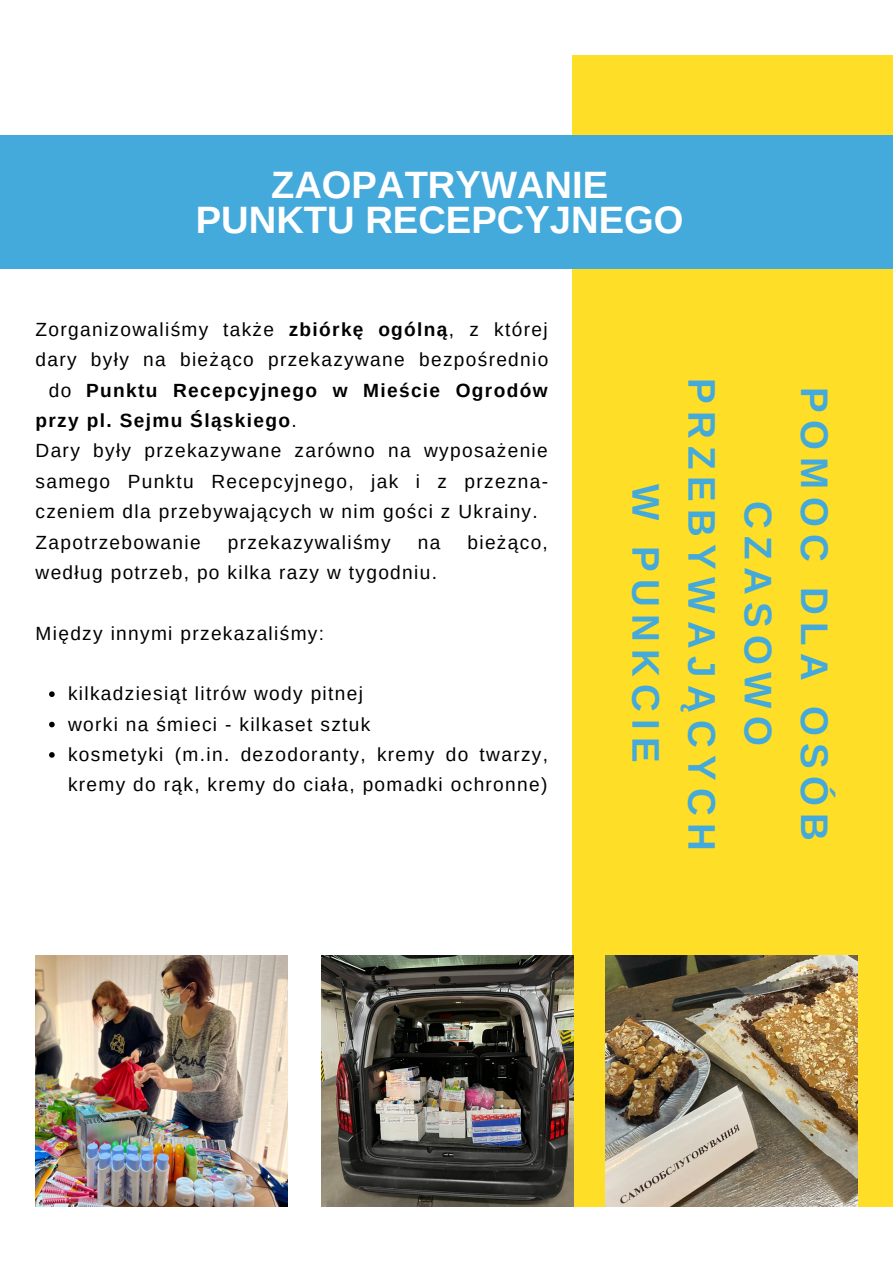
<style>
.page{position:relative;width:893px;height:1264px;background:#fff}
.page>*{position:absolute;margin:0;border:0;box-sizing:border-box;transform-origin:0 0}
.t1{font:700 38.4px/56.2px "Arimo";letter-spacing:.19em;color:#44a9db;text-align:center}
.t2{font:700 38.1px/34.8px "Arimo";color:#fff;text-align:center}
.t3{font:19.05px/30.3px "Arimo";letter-spacing:.07em;color:#000}
.t4{font:700 19.05px "Arimo";letter-spacing:.07em;color:#000}
.s1{font-weight:700}
.s2{font-weight:400}
</style>
<div class="page">
<div style="left:572px;top:56px;width:320px;height:1151px;background:#ffde27"></div>
<div style="left:0;top:135px;width:892px;height:133px;background:#44a9db"></div>
<svg style="left:49px;top:691px;width:6px;height:6px"></svg>
<svg style="left:49px;top:721px;width:6px;height:6px"></svg>
<svg style="left:49px;top:752px;width:6px;height:5px"></svg>
<img style="left:36px;top:955px;width:251px;height:251px">
<img style="left:322px;top:955px;width:251px;height:251px">
<img style="left:605px;top:955px;width:252px;height:251px">
<h2 class="t2" style="left:196px;top:167px;width:489px">ZAOPATRYWANIE<br>PUNKTU RECEPCYJNEGO</h2>
<p class="t3" style="left:36px;top:314px;width:513px">Zorganizowaliśmy także <span class="s1">zbiórkę ogólną</span>, z której</p>
<p class="t3" style="left:36px;top:344px;width:514px">dary były na bieżąco przekazywane bezpośrednio</p>
<p class="t4" style="left:49px;top:379px;width:500px"><span class="s2">do</span> Punktu Recepcyjnego w Mieście Ogrodów</p>
<p class="t4" style="left:36px;top:410px;width:263px">przy pl. Sejmu Śląskiego<span class="s2">.</span></p>
<p class="t3" style="left:36px;top:435px;width:513px">Dary były przekazywane zarówno na wyposażenie</p>
<p class="t3" style="left:36px;top:466px;width:514px">samego Punktu Recepcyjnego, jak i z przezna-</p>
<p class="t3" style="left:36px;top:496px;width:503px">czeniem dla przebywających w nim gości z Ukrainy.</p>
<p class="t3" style="left:36px;top:527px;width:167px">Zapotrzebowanie</p>
<p class="t3" style="left:228px;top:527px;width:164px">przekazywaliśmy</p>
<p class="t3" style="left:418px;top:527px;width:24px">na</p>
<p class="t3" style="left:467px;top:527px;width:82px">bieżąco,</p>
<p class="t3" style="left:36px;top:557px;width:403px">według potrzeb, po kilka razy w tygodniu.</p>
<p class="t3" style="left:36px;top:618px;width:290px">Między innymi przekazaliśmy:</p>
<p class="t3" style="left:68px;top:678px;width:481px">kilkadziesiąt litrów wody pitnej<br>worki na śmieci - kilkaset sztuk<br>kosmetyki (m.in. dezodoranty, kremy do twarzy, kremy do rąk, kremy do ciała, pomadki ochronne)</p>
<h1 class="t1" style="left:842px;top:377px;width:475px;rotate:90deg">POMOC DLA OSÓB<br>CZASOWO<br>PRZEBYWAJĄCYCH<br>W PUNKCIE</h1>
</div>
